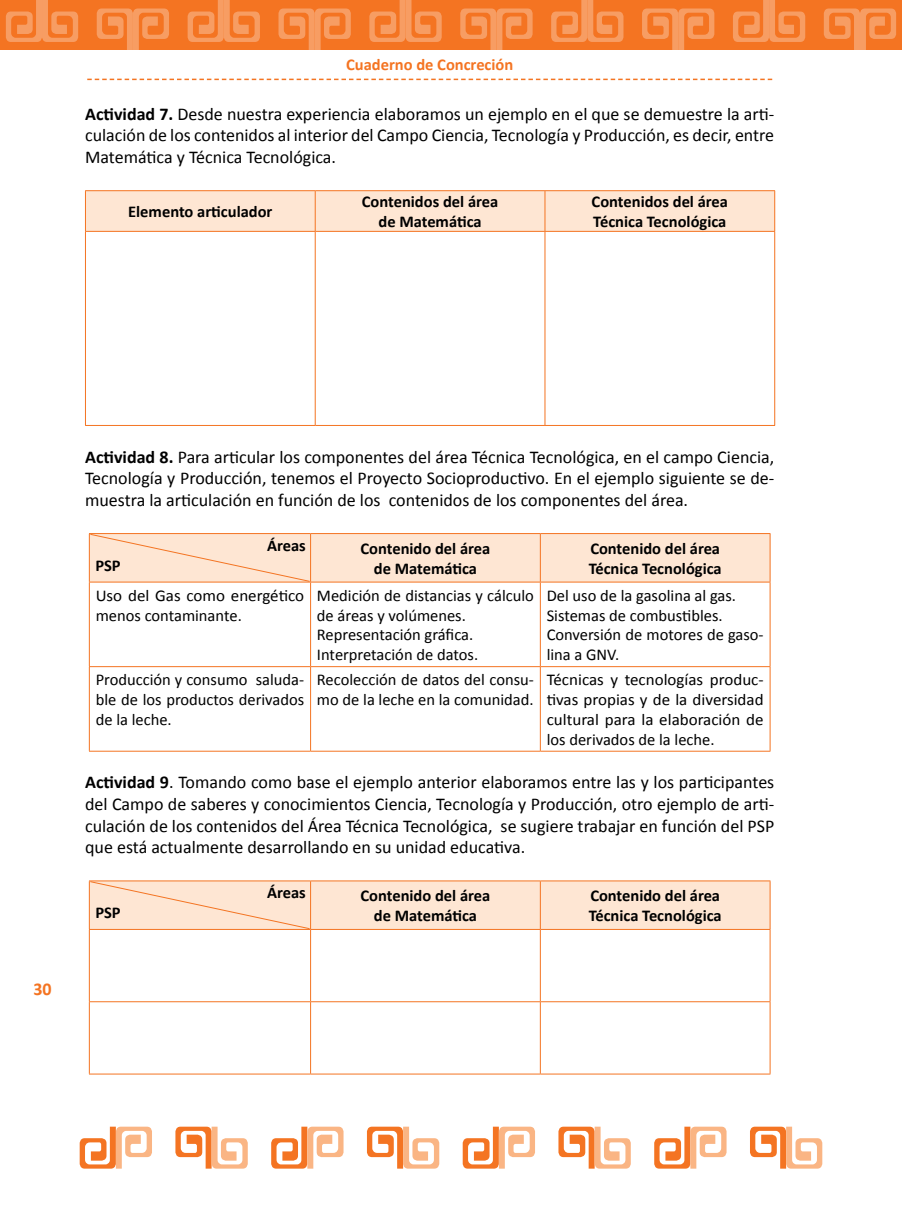
<style>
.page{position:relative;width:902px;height:1208px;background:#fff}
.page>*{position:absolute;margin:0;border:0;box-sizing:border-box;transform-origin:0 0}
.t1{font:18px/21.6px "Calibri";color:#000;text-align:justify}
.t2{font:700 18px "Calibri";color:#f47422}
.t3{font:16.5px/19.8px "Calibri";color:#000}
.t4{font:700 16.5px/19.8px "Calibri";color:#000;text-align:center}
.t5{font:700 16.5px "Calibri";color:#f47422}
.s1{font-weight:700}
</style>
<div class="page">
<div style="left:0;top:0;width:901px;height:50px;background:#f47422"></div>
<svg style="left:750px;top:1126px;width:72px;height:42px"></svg>
<svg style="left:654px;top:1126px;width:72px;height:42px"></svg>
<svg style="left:558px;top:1126px;width:72px;height:42px"></svg>
<svg style="left:462px;top:1126px;width:73px;height:42px"></svg>
<svg style="left:367px;top:1126px;width:72px;height:42px"></svg>
<svg style="left:271px;top:1126px;width:72px;height:42px"></svg>
<svg style="left:175px;top:1126px;width:73px;height:42px"></svg>
<svg style="left:80px;top:1126px;width:72px;height:42px"></svg>
<svg style="left:87px;top:79px;width:685px;height:1px"></svg>
<svg style="left:733px;top:0;width:72px;height:42px"></svg>
<svg style="left:823px;top:9px;width:73px;height:41px"></svg>
<svg style="left:642px;top:9px;width:72px;height:41px"></svg>
<svg style="left:551px;top:0;width:72px;height:42px"></svg>
<svg style="left:460px;top:9px;width:72px;height:41px"></svg>
<svg style="left:369px;top:0;width:72px;height:42px"></svg>
<svg style="left:278px;top:9px;width:73px;height:41px"></svg>
<svg style="left:188px;top:0;width:72px;height:42px"></svg>
<svg style="left:97px;top:9px;width:72px;height:41px"></svg>
<svg style="left:6px;top:0;width:72px;height:42px"></svg>
<div style="left:86px;top:191px;width:688px;height:40px;background:#fee6d3"></div>
<hr style="left:85px;top:191px;width:1px;height:40px;background:#f47422">
<hr style="left:85px;top:190px;width:230px;height:1px;background:#f47422">
<hr style="left:315px;top:190px;width:230px;height:1px;background:#f47422">
<hr style="left:545px;top:190px;width:230px;height:1px;background:#f47422">
<hr style="left:315px;top:191px;width:1px;height:40px;background:#f47422">
<hr style="left:544px;top:191px;width:1px;height:40px;background:#f47422">
<hr style="left:774px;top:191px;width:1px;height:40px;background:#f47422">
<hr style="left:85px;top:232px;width:1px;height:193px;background:#f47422">
<hr style="left:85px;top:231px;width:230px;height:1px;background:#f47422">
<hr style="left:315px;top:231px;width:230px;height:1px;background:#f47422">
<hr style="left:545px;top:231px;width:230px;height:1px;background:#f47422">
<hr style="left:315px;top:232px;width:1px;height:193px;background:#f47422">
<hr style="left:544px;top:232px;width:1px;height:193px;background:#f47422">
<hr style="left:774px;top:232px;width:1px;height:193px;background:#f47422">
<hr style="left:85px;top:425px;width:230px;height:1px;background:#f47422">
<hr style="left:315px;top:425px;width:230px;height:1px;background:#f47422">
<hr style="left:545px;top:425px;width:230px;height:1px;background:#f47422">
<hr style="left:89px;top:582px;width:1px;height:84px;background:#f47422">
<hr style="left:89px;top:667px;width:1px;height:84px;background:#f47422">
<hr style="left:310px;top:582px;width:1px;height:84px;background:#f47422">
<hr style="left:540px;top:582px;width:1px;height:84px;background:#f47422">
<hr style="left:769px;top:582px;width:1px;height:84px;background:#f47422">
<hr style="left:310px;top:667px;width:1px;height:84px;background:#f47422">
<hr style="left:540px;top:667px;width:1px;height:84px;background:#f47422">
<hr style="left:769px;top:667px;width:1px;height:84px;background:#f47422">
<hr style="left:89px;top:666px;width:221px;height:1px;background:#f47422">
<hr style="left:310px;top:666px;width:230px;height:1px;background:#f47422">
<hr style="left:540px;top:666px;width:230px;height:1px;background:#f47422">
<hr style="left:89px;top:751px;width:221px;height:1px;background:#f47422">
<hr style="left:310px;top:751px;width:230px;height:1px;background:#f47422">
<hr style="left:540px;top:751px;width:230px;height:1px;background:#f47422">
<svg style="left:89px;top:533px;width:681px;height:49px;background:#fde1cb"></svg>
<hr style="left:89px;top:929px;width:1px;height:72px;background:#f47422">
<hr style="left:89px;top:1002px;width:1px;height:71px;background:#f47422">
<hr style="left:89px;top:929px;width:221px;height:1px;background:#f47422">
<hr style="left:310px;top:929px;width:230px;height:1px;background:#f47422">
<hr style="left:540px;top:929px;width:230px;height:1px;background:#f47422">
<hr style="left:310px;top:929px;width:1px;height:72px;background:#f47422">
<hr style="left:540px;top:929px;width:1px;height:72px;background:#f47422">
<hr style="left:769px;top:929px;width:1px;height:72px;background:#f47422">
<hr style="left:310px;top:1002px;width:1px;height:71px;background:#f47422">
<hr style="left:540px;top:1002px;width:1px;height:71px;background:#f47422">
<hr style="left:769px;top:1002px;width:1px;height:71px;background:#f47422">
<hr style="left:89px;top:1001px;width:221px;height:1px;background:#f47422">
<hr style="left:310px;top:1001px;width:230px;height:1px;background:#f47422">
<hr style="left:540px;top:1001px;width:230px;height:1px;background:#f47422">
<hr style="left:89px;top:1073px;width:221px;height:1px;background:#f47422">
<hr style="left:310px;top:1073px;width:230px;height:1px;background:#f47422">
<hr style="left:540px;top:1073px;width:230px;height:1px;background:#f47422">
<svg style="left:89px;top:880px;width:681px;height:49px;background:#fde2cd"></svg>
<p class="t5" style="left:346px;top:54px;width:169px">Cuaderno de Concreción</p>
<p class="t1" style="left:85px;top:103px;width:690px"><span class="s1">Actividad 7.</span> Desde nuestra experiencia elaboramos un ejemplo en el que se demuestre la arti&shy;culación de los contenidos al interior del Campo Ciencia, Tecnología y Producción, es decir, entre Matemática y Técnica Tecnológica.</p>
<p class="t4" style="left:128px;top:202px;width:146px">Elemento articulador</p>
<p class="t4" style="left:362px;top:192px;width:138px">Contenidos del área de Matemática</p>
<p class="t4" style="left:591px;top:192px;width:138px;text-align:left">Contenidos del área<br>Técnica Tecnológica</p>
<p class="t2" style="left:33px;top:977px;width:20px">30</p>
<p class="t1" style="left:85px;top:446px;width:690px"><span class="s1">Actividad 8.</span> Para articular los componentes del área Técnica Tecnológica, en el campo Ciencia, Tecnología y Producción, tenemos el Proyecto Socioproductivo. En el ejemplo siguiente se de&shy;muestra la articulación en función de los contenidos de los componentes del área.</p>
<p class="t4" style="left:267px;top:535px;width:40px">Áreas</p>
<p class="t4" style="left:95px;top:555px;width:27px">PSP</p>
<p class="t4" style="left:360px;top:539px;width:131px">Contenido del área de Matemática</p>
<p class="t4" style="left:588px;top:539px;width:134px;text-align:left">Contenido del área<br>Técnica Tecnológica</p>
<p class="t3" style="left:96px;top:585px;width:210px">Uso del Gas como energético menos contaminante.</p>
<p class="t3" style="left:317px;top:585px;width:218px">Medición de distancias y cálculo de áreas y volúmenes.<br>Representación gráfica.<br>Interpretación de datos.</p>
<p class="t3" style="left:546px;top:585px;width:218px">Del uso de la gasolina al gas.<br>Sistemas de combustibles.<br>Conversión de motores de gaso&shy;lina a GNV.</p>
<p class="t3" style="left:96px;top:670px;width:210px;text-align:justify">Producción y consumo saluda&shy;ble de los productos derivados de la leche.</p>
<p class="t3" style="left:317px;top:670px;width:218px">Recolección de datos del consu&shy;mo de la leche en la comunidad.</p>
<p class="t3" style="left:546px;top:670px;width:218px;text-align:justify">Técnicas y tecnologías produc&shy;tivas propias y de la diversidad cultural para la elaboración de los derivados de la leche.</p>
<p class="t1" style="left:85px;top:771px;width:690px"><span class="s1">Actividad 9</span>. Tomando como base el ejemplo anterior elaboramos entre las y los participantes del Campo de saberes y conocimientos Ciencia, Tecnología y Producción, otro ejemplo de arti&shy;culación de los contenidos del Área Técnica Tecnológica, se sugiere trabajar en función del PSP que está actualmente desarrollando en su unidad educativa.</p>
<p class="t4" style="left:267px;top:882px;width:40px">Áreas</p>
<p class="t4" style="left:95px;top:902px;width:27px">PSP</p>
<p class="t4" style="left:360px;top:886px;width:131px">Contenido del área de Matemática</p>
<p class="t4" style="left:588px;top:886px;width:134px;text-align:left">Contenido del área<br>Técnica Tecnológica</p>
</div>
